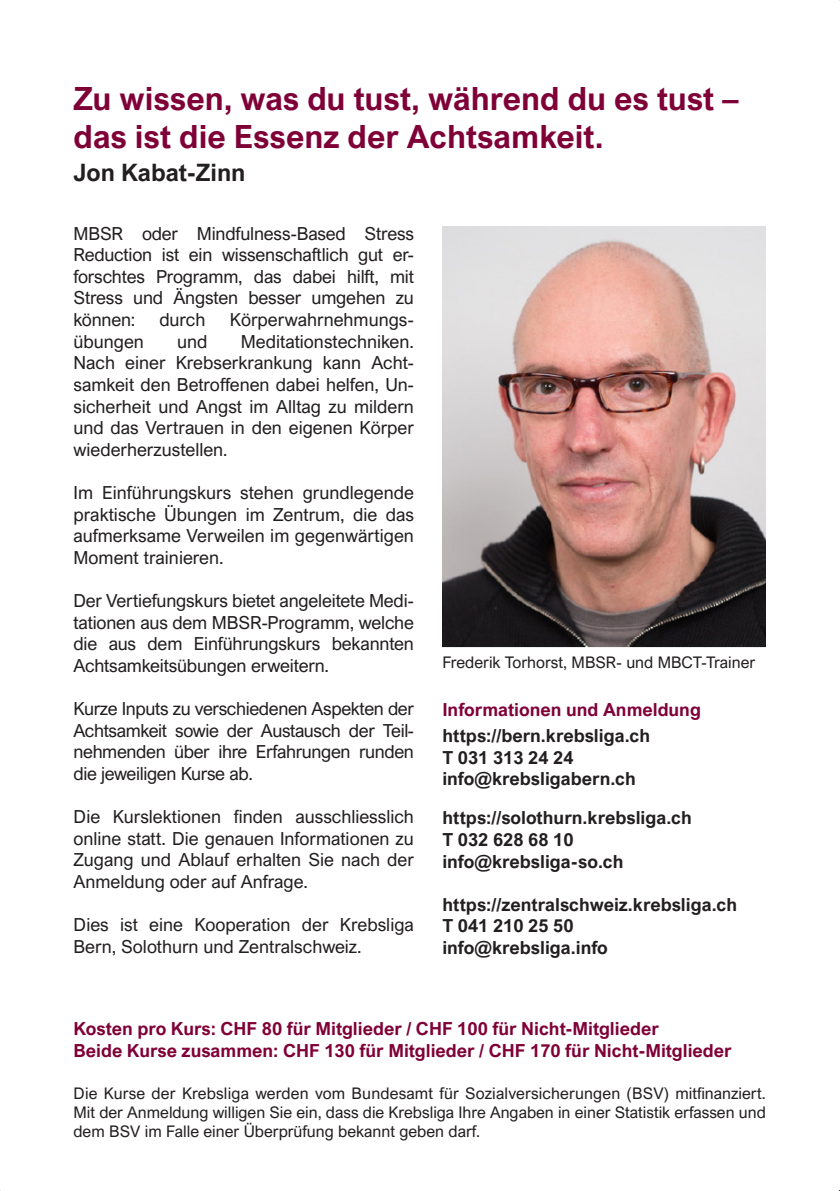
<style>
.page{position:relative;width:840px;height:1191px;background:#fff}
.page>*{position:absolute;margin:0;border:0;box-sizing:border-box;transform-origin:0 0}
.t1{font:700 32px/38.4px "Arial Nova";color:#7f0037}
.t2{font:700 24px "Arial Nova";color:#231f20}
.t3{font:18px/21.6px "Arial Nova";color:#231f20;text-align:justify}
.t4{font:700 18px "Arial Nova";color:#231f20}
.t5{font:700 18px "Arial Nova";color:#7f0037}
.t6{font:16px/19.2px "Arial Nova";color:#231f20;text-align:justify}
</style>
<div class="page">
<img style="left:442px;top:227px;width:323px;height:420px">
<p class="t1" style="left:73px;top:79px;width:666px">Zu wissen, was du tust, während du es tust – das ist die Essenz der Achtsamkeit.</p>
<p class="t2" style="left:73px;top:158px;width:173px">Jon Kabat-Zinn</p>
<p class="t3" style="left:73px;top:222px;width:342px">MBSR oder Mindfulness-Based Stress Reduction ist ein wissenschaftlich gut er&shy;forschtes Programm, das dabei hilft, mit Stress und Ängsten besser umgehen zu können:</p>
<p class="t3" style="left:159px;top:309px;width:47px">durch</p>
<p class="t3" style="left:230px;top:309px;width:185px">Körperwahrnehmungs-</p>
<p class="t3" style="left:73px;top:330px;width:342px;text-indent:167px">Meditationstechniken.<br>Nach einer Krebserkrankung kann Acht&shy;samkeit den Betroffenen dabei helfen, Un&shy;sicherheit und Angst im Alltag zu mildern und das Vertrauen in den eigenen Körper wiederherzustellen.</p>
<p class="t3" style="left:73px;top:482px;width:342px">Im Einführungskurs stehen grundlegende praktische Übungen im Zentrum, die das aufmerksame Verweilen im gegenwärtigen Moment trainieren.</p>
<p class="t3" style="left:73px;top:590px;width:342px">Der Vertiefungskurs bietet angeleitete Medi&shy;tationen aus dem MBSR-Programm, welche die aus dem Einführungskurs bekannten Achtsamkeitsübungen erweitern.</p>
<p class="t3" style="left:73px;top:698px;width:342px">Kurze Inputs zu verschiedenen Aspekten der Achtsamkeit sowie der Austausch der Teil&shy;nehmenden über ihre Erfahrungen runden die jeweiligen Kurse ab.</p>
<p class="t3" style="left:73px;top:806px;width:342px">Die Kurslektionen finden ausschliesslich online statt. Die genauen Informationen zu Zugang und Ablauf erhalten Sie nach der Anmeldung oder auf Anfrage.</p>
<p class="t3" style="left:73px;top:914px;width:342px">Dies ist eine Kooperation der Krebsliga<br>Bern, Solothurn und Zentralschweiz.</p>
<p class="t3" style="left:73px;top:330px;width:72px">übungen</p>
<p class="t3" style="left:177px;top:330px;width:32px">und</p>
<p class="t6" style="left:442px;top:652px;width:314px">Frederik Torhorst, MBSR- und MBCT-Trainer</p>
<p class="t5" style="left:442px;top:699px;width:260px">Informationen und Anmeldung</p>
<p class="t4" style="left:442px;top:725px;width:209px">https://bern.krebsliga.ch</p>
<p class="t4" style="left:442px;top:746px;width:133px">T 031 313 24 24</p>
<p class="t4" style="left:442px;top:768px;width:195px">info@krebsligabern.ch</p>
<p class="t4" style="left:442px;top:807px;width:251px">https://solothurn.krebsliga.ch</p>
<p class="t4" style="left:442px;top:829px;width:133px">T 032 628 68 10</p>
<p class="t4" style="left:442px;top:850px;width:183px">info@krebsliga-so.ch</p>
<p class="t4" style="left:442px;top:894px;width:296px">https://zentralschweiz.krebsliga.ch</p>
<p class="t4" style="left:442px;top:915px;width:133px">T 041 210 25 50</p>
<p class="t4" style="left:442px;top:937px;width:167px">info@krebsliga.info</p>
<p class="t5" style="left:73px;top:1018px;width:586px">Kosten pro Kurs: CHF 80 für Mitglieder / CHF 100 für Nicht-Mitglieder</p>
<p class="t5" style="left:73px;top:1039px;width:659px">Beide Kurse zusammen: CHF 130 für Mitglieder / CHF 170 für Nicht-Mitglieder</p>
<p class="t6" style="left:73px;top:1083px;width:693px">Die Kurse der Krebsliga werden vom Bundesamt für Sozialversicherungen (BSV) mitfinanziert.<br>Mit der Anmeldung willigen Sie ein, dass die Krebsliga Ihre Angaben in einer Statistik erfassen und dem BSV im Falle einer Überprüfung bekannt geben darf.</p>
</div>
